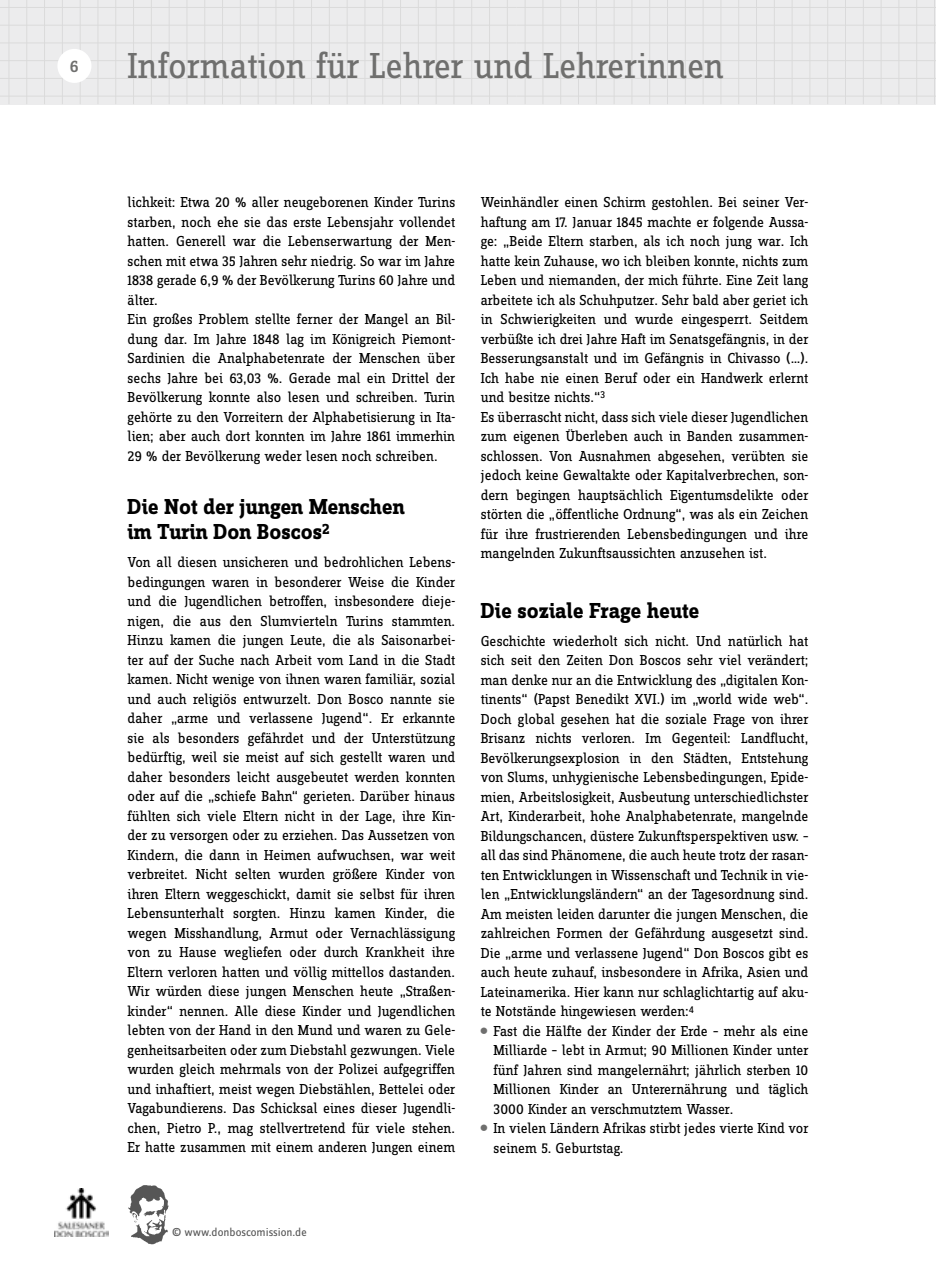
<style>
.page{position:relative;width:936px;height:1263px;background:#fff}
.page>*{position:absolute;margin:0;border:0;box-sizing:border-box;transform-origin:0 0}
.t1{font:37.5px "Zine Slab Dis";letter-spacing:-.005em;color:#6f6f6e}
.t2{font:700 22.5px/25.5px "Zine Slab Dis";color:#000}
.t3{font:500 17.55px "Zine Slab Dis";color:#6f6f6e}
.t4{font:15px/19.5px "Zine Slab Dis";letter-spacing:-.005em;color:#000}
.t5{font:12px "Zine Sans Dis";color:#565656}
</style>
<div class="page">
<img style="left:54px;top:1188px;width:54px;height:48px">
<img style="left:128px;top:1185px;width:41px;height:59px">
<div style="left:0;top:0;width:516px;height:104px;background:#ececed"></div>
<hr style="left:507px;top:0;width:1px;height:104px;background:#dadada">
<hr style="left:489px;top:0;width:1px;height:104px;background:#dadada">
<hr style="left:471px;top:0;width:1px;height:104px;background:#dadada">
<hr style="left:453px;top:0;width:1px;height:104px;background:#dadada">
<hr style="left:435px;top:0;width:1px;height:104px;background:#dadada">
<hr style="left:418px;top:0;width:1px;height:104px;background:#dadada">
<hr style="left:400px;top:0;width:1px;height:104px;background:#dadada">
<hr style="left:382px;top:0;width:1px;height:104px;background:#dadada">
<hr style="left:364px;top:0;width:1px;height:104px;background:#dadada">
<hr style="left:346px;top:0;width:1px;height:104px;background:#dadada">
<hr style="left:329px;top:0;width:1px;height:104px;background:#dadada">
<hr style="left:311px;top:0;width:1px;height:104px;background:#dadada">
<hr style="left:293px;top:0;width:1px;height:104px;background:#dadada">
<hr style="left:275px;top:0;width:1px;height:104px;background:#dadada">
<hr style="left:258px;top:0;width:1px;height:104px;background:#dadada">
<hr style="left:240px;top:0;width:1px;height:104px;background:#dadada">
<hr style="left:222px;top:0;width:1px;height:104px;background:#dadada">
<hr style="left:204px;top:0;width:1px;height:104px;background:#dadada">
<hr style="left:186px;top:0;width:1px;height:104px;background:#dadada">
<hr style="left:169px;top:0;width:1px;height:104px;background:#dadada">
<hr style="left:151px;top:0;width:1px;height:104px;background:#dadada">
<hr style="left:133px;top:0;width:1px;height:104px;background:#dadada">
<hr style="left:115px;top:0;width:1px;height:104px;background:#dadada">
<hr style="left:97px;top:0;width:1px;height:104px;background:#dadada">
<hr style="left:80px;top:0;width:1px;height:104px;background:#dadada">
<hr style="left:62px;top:0;width:1px;height:104px;background:#dadada">
<hr style="left:44px;top:0;width:1px;height:104px;background:#dadada">
<hr style="left:26px;top:0;width:1px;height:104px;background:#dadada">
<hr style="left:8px;top:0;width:1px;height:104px;background:#dadada">
<hr style="left:0;top:7px;width:516px;height:1px;background:#dadada">
<hr style="left:0;top:25px;width:516px;height:1px;background:#dadada">
<hr style="left:0;top:42px;width:516px;height:1px;background:#dadada">
<hr style="left:0;top:60px;width:516px;height:1px;background:#dadada">
<hr style="left:0;top:78px;width:516px;height:1px;background:#dadada">
<hr style="left:0;top:96px;width:516px;height:1px;background:#dadada">
<div style="left:516px;top:0;width:419px;height:104px;background:#ececed"></div>
<hr style="left:933px;top:0;width:1px;height:104px;background:#dadada">
<hr style="left:916px;top:0;width:1px;height:104px;background:#dadada">
<hr style="left:898px;top:0;width:1px;height:104px;background:#dadada">
<hr style="left:880px;top:0;width:1px;height:104px;background:#dadada">
<hr style="left:862px;top:0;width:1px;height:104px;background:#dadada">
<hr style="left:845px;top:0;width:1px;height:104px;background:#dadada">
<hr style="left:827px;top:0;width:1px;height:104px;background:#dadada">
<hr style="left:809px;top:0;width:1px;height:104px;background:#dadada">
<hr style="left:791px;top:0;width:1px;height:104px;background:#dadada">
<hr style="left:773px;top:0;width:1px;height:104px;background:#dadada">
<hr style="left:756px;top:0;width:1px;height:104px;background:#dadada">
<hr style="left:738px;top:0;width:1px;height:104px;background:#dadada">
<hr style="left:720px;top:0;width:1px;height:104px;background:#dadada">
<hr style="left:702px;top:0;width:1px;height:104px;background:#dadada">
<hr style="left:684px;top:0;width:1px;height:104px;background:#dadada">
<hr style="left:667px;top:0;width:1px;height:104px;background:#dadada">
<hr style="left:649px;top:0;width:1px;height:104px;background:#dadada">
<hr style="left:631px;top:0;width:1px;height:104px;background:#dadada">
<hr style="left:613px;top:0;width:1px;height:104px;background:#dadada">
<hr style="left:596px;top:0;width:1px;height:104px;background:#dadada">
<hr style="left:578px;top:0;width:1px;height:104px;background:#dadada">
<hr style="left:560px;top:0;width:1px;height:104px;background:#dadada">
<hr style="left:542px;top:0;width:1px;height:104px;background:#dadada">
<hr style="left:524px;top:0;width:1px;height:104px;background:#dadada">
<hr style="left:516px;top:7px;width:419px;height:1px;background:#dadada">
<hr style="left:516px;top:25px;width:419px;height:1px;background:#dadada">
<hr style="left:516px;top:42px;width:419px;height:1px;background:#dadada">
<hr style="left:516px;top:60px;width:419px;height:1px;background:#dadada">
<hr style="left:516px;top:78px;width:419px;height:1px;background:#dadada">
<hr style="left:516px;top:96px;width:419px;height:1px;background:#dadada">
<div style="left:57px;top:49px;width:34px;height:34px;background:#fff;border-radius:50%"></div>
<p class="t3" style="left:70px;top:57px;width:10px">6</p>
<h1 class="t1" style="left:128px;top:48px;width:597px">Information für Lehrer und Lehrerinnen</h1>
<p class="t4" style="left:128px;top:193px;width:329px">lichkeit: Etwa 20 % aller neugeborenen Kinder Turins starben, noch ehe sie das erste Lebensjahr vollendet hatten. Generell war die Lebenserwartung der Men&shy;schen mit etwa 35 Jahren sehr niedrig. So war im Jahre 1838 gerade 6,9 % der Bevölkerung Turins 60 Jahre und älter.<br>Ein großes Problem stellte ferner der Mangel an Bil&shy;dung dar. Im Jahre 1848 lag im Königreich Piemont-Sardinien die Analphabetenrate der Menschen über sechs Jahre bei 63,03 %. Gerade mal ein Drittel der Bevölkerung konnte also lesen und schreiben. Turin gehörte zu den Vorreitern der Alphabetisierung in Ita&shy;lien; aber auch dort konnten im Jahre 1861 immerhin 29 % der Bevölkerung weder lesen noch schreiben.</p>
<h2 class="t2" style="left:128px;top:495px;width:279px">Die Not der jungen Menschen im Turin Don Boscos<sup>2</sup></h2>
<p class="t4" style="left:128px;top:553px;width:329px;text-align:justify">Von all diesen unsicheren und bedrohlichen Lebens&shy;bedingungen waren in besonderer Weise die Kinder und die Jugendlichen betroffen, insbesondere dieje&shy;nigen, die aus den Slumvierteln Turins stammten.<br>Hinzu kamen die jungen Leute, die als Saisonarbei&shy;ter auf der Suche nach Arbeit vom Land in die Stadt kamen. Nicht wenige von ihnen waren familiär, sozial und auch religiös entwurzelt. Don Bosco nannte sie daher „arme und verlassene Jugend“. Er erkannte sie als besonders gefährdet und der Unterstützung bedürftig, weil sie meist auf sich gestellt waren und daher besonders leicht ausgebeutet werden konnten oder auf die „schiefe Bahn“ gerieten. Darüber hinaus fühlten sich viele Eltern nicht in der Lage, ihre Kin&shy;der zu versorgen oder zu erziehen. Das Aussetzen von Kindern, die dann in Heimen aufwuchsen, war weit verbreitet. Nicht selten wurden größere Kinder von ihren Eltern weggeschickt, damit sie selbst für ihren Lebensunterhalt sorgten. Hinzu kamen Kinder, die wegen Misshandlung, Armut oder Vernachlässigung von zu Hause wegliefen oder durch Krankheit ihre Eltern verloren hatten und völlig mittellos dastanden.<br>Wir würden diese jungen Menschen heute „Straßen&shy;kinder“ nennen. Alle diese Kinder und Jugendlichen lebten von der Hand in den Mund und waren zu Gele&shy;genheitsarbeiten oder zum Diebstahl gezwungen. Viele wurden gleich mehrmals von der Polizei aufgegriffen und inhaftiert, meist wegen Diebstählen, Bettelei oder Vagabundierens. Das Schicksal eines dieser Jugendli&shy;chen, Pietro P., mag stellvertretend für viele stehen.<br>Er hatte zusammen mit einem anderen Jungen einem</p>
<p class="t4" style="left:480px;top:193px;width:329px">Weinhändler einen Schirm gestohlen. Bei seiner Ver&shy;haftung am 17. Januar 1845 machte er folgende Aussa&shy;ge: „Beide Eltern starben, als ich noch jung war. Ich hatte kein Zuhause, wo ich bleiben konnte, nichts zum Leben und niemanden, der mich führte. Eine Zeit lang arbeitete ich als Schuhputzer. Sehr bald aber geriet ich in Schwierigkeiten und wurde eingesperrt. Seitdem verbüßte ich drei Jahre Haft im Senatsgefängnis, in der Besserungsanstalt und im Gefängnis in Chivasso (…).<br>Ich habe nie einen Beruf oder ein Handwerk erlernt und besitze nichts.“<sup>3<br></sup>Es überrascht nicht, dass sich viele dieser Jugendlichen zum eigenen Überleben auch in Banden zusammen&shy;schlossen. Von Ausnahmen abgesehen, verübten sie jedoch keine Gewaltakte oder Kapitalverbrechen, son&shy;dern begingen hauptsächlich Eigentumsdelikte oder störten die „öffentliche Ordnung“, was als ein Zeichen für ihre frustrierenden Lebensbedingungen und ihre mangelnden Zukunftsaussichten anzusehen ist.</p>
<h2 class="t2" style="left:480px;top:599px;width:220px">Die soziale Frage heute</h2>
<p class="t4" style="left:480px;top:632px;width:329px;text-align:justify">Geschichte wiederholt sich nicht. Und natürlich hat sich seit den Zeiten Don Boscos sehr viel verändert; man denke nur an die Entwicklung des „digitalen Kon&shy;tinents“ (Papst Benedikt XVI.) im „world wide web“.<br>Doch global gesehen hat die soziale Frage von ihrer Brisanz nichts verloren. Im Gegenteil: Landflucht, Bevölkerungsexplosion in den Städten, Entstehung von Slums, unhygienische Lebensbedingungen, Epide&shy;mien, Arbeitslosigkeit, Ausbeutung unterschiedlichster Art, Kinderarbeit, hohe Analphabetenrate, mangelnde Bildungschancen, düstere Zukunftsperspektiven usw. – all das sind Phänomene, die auch heute trotz der rasan&shy;ten Entwicklungen in Wissenschaft und Technik in vie&shy;len „Entwicklungsländern“ an der Tagesordnung sind.<br>Am meisten leiden darunter die jungen Menschen, die zahlreichen Formen der Gefährdung ausgesetzt sind.<br>Die „arme und verlassene Jugend“ Don Boscos gibt es auch heute zuhauf, insbesondere in Afrika, Asien und Lateinamerika. Hier kann nur schlaglichtartig auf aku&shy;te Notstände hingewiesen werden:<sup>4</sup></p>
<p class="t4" style="left:493px;top:1022px;width:316px">Fast die Hälfte der Kinder der Erde – mehr als eine Milliarde – lebt in Armut; 90 Millionen Kinder unter fünf Jahren sind mangelernährt; jährlich sterben 10<br>Millionen Kinder an Unterernährung und täglich 3000 Kinder an verschmutztem Wasser.<br>In vielen Ländern Afrikas stirbt jedes vierte Kind vor seinem 5. Geburtstag.</p>
<p class="t5" style="left:172px;top:1226px;width:136px">© www.donboscomission.de</p>
</div>
